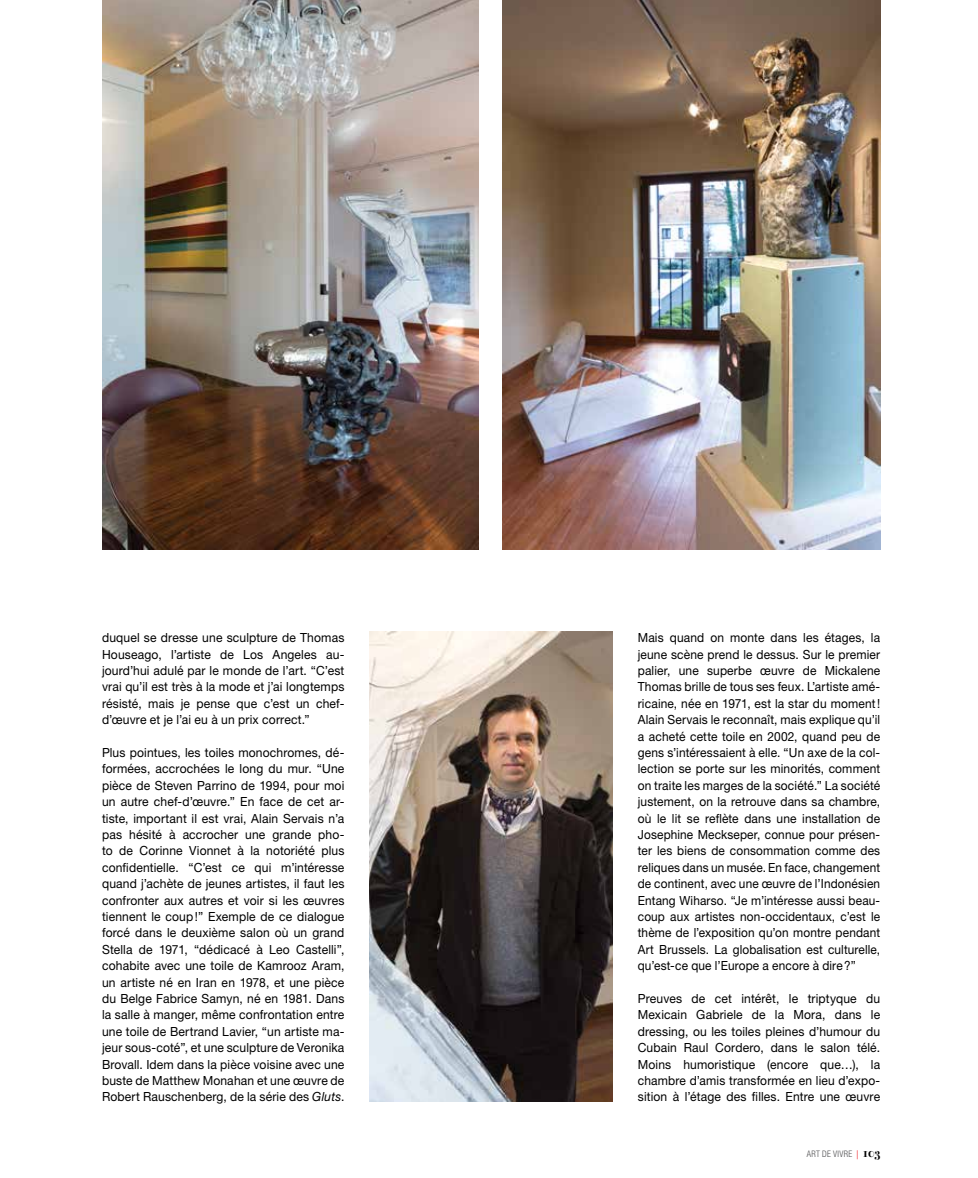
<style>
.page{position:relative;width:978px;height:1178px;background:#fff}
.page>*{position:absolute;margin:0;border:0;box-sizing:border-box;transform-origin:0 0}
.t1{font:12.6px/16.4px "Helvetica Neue LT Std";letter-spacing:.01em;color:#000;text-align:justify;scale:.96 1}
.t2{font:12.6px/16.4px "Helvetica Neue LT Std";letter-spacing:.01em;color:#000;text-align:justify;scale:.95 1}
.t3{font:300 condensed 9px "Helvetica Neue LT Std";letter-spacing:.045em;color:#4d4d4f;scale:.96 1}
.s1{font-style:italic}
.s2{font-family:"Helvetica BQ";font-stretch:normal;color:#ed1d24}
.s3{font-family:"Bauer Bodoni Bold Os F";font-weight:400;font-stretch:normal;font-size:12.75px;color:#000}
</style>
<div class="page">
<img style="left:102px;top:0;width:377px;height:550px">
<img style="left:370px;top:631px;width:242px;height:470px">
<img style="left:502px;top:0;width:378px;height:550px">
<p class="t1" style="left:102px;top:629px;width:254px">duquel se dresse une sculpture de Thomas Houseago, l’artiste de Los Angeles au&shy;jourd’hui adulé par le monde de l’art. “C’est vrai qu’il est très à la mode et j’ai longtemps résisté, mais je pense que c’est un chef&shy;d’œuvre et je l’ai eu à un prix correct.”</p>
<p class="t1" style="left:102px;top:744px;width:254px">Plus pointues, les toiles monochromes, dé&shy;formées, accrochées le long du mur. “Une pièce de Steven Parrino de 1994, pour moi un autre chef-d’œuvre.” En face de cet ar&shy;tiste, important il est vrai, Alain Servais n’a pas hésité à accrocher une grande pho&shy;to de Corinne Vionnet à la notoriété plus confidentielle. “C’est ce qui m’intéresse quand j’achète de jeunes artistes, il faut les confronter aux autres et voir si les œuvres tiennent le coup!” Exemple de ce dialogue forcé dans le deuxième salon où un grand Stella de 1971, “dédicacé à Leo Castelli”, cohabite avec une toile de Kamrooz Aram, un artiste né en Iran en 1978, et une pièce du Belge Fabrice Samyn, né en 1981. Dans la salle à manger, même confrontation entre une toile de Bertrand Lavier, “un artiste ma&shy;jeur sous-coté”, et une sculpture de Veronika Brovall. Idem dans la pièce voisine avec une buste de Matthew Monahan et une œuvre de Robert Rauschenberg, de la série des <span class="s1">Gluts</span>.</p>
<p class="t2" style="left:638px;top:629px;width:257px">Mais quand on monte dans les étages, la jeune scène prend le dessus. Sur le premier palier, une superbe œuvre de Mickalene Thomas brille de tous ses feux. L’artiste amé&shy;ricaine, née en 1971, est la star du moment!<br>Alain Servais le reconnaît, mais explique qu’il a acheté cette toile en 2002, quand peu de gens s’intéressaient à elle. “Un axe de la col&shy;lection se porte sur les minorités, comment on traite les marges de la société.” La société justement, on la retrouve dans sa chambre, où le lit se reflète dans une installation de Josephine Meckseper, connue pour présen&shy;ter les biens de consommation comme des reliques dans un musée. En face, changement de continent, avec une œuvre de l’Indonésien Entang Wiharso. “Je m’intéresse aussi beau&shy;coup aux artistes non-occidentaux, c’est le thème de l’exposition qu’on montre pendant Art Brussels. La globalisation est culturelle, qu’est-ce que l’Europe a encore à dire?”</p>
<p class="t1" style="left:638px;top:990px;width:254px">Preuves de cet intérêt, le triptyque du Mexicain Gabriele de la Mora, dans le dressing, ou les toiles pleines d’humour du Cubain Raul Cordero, dans le salon télé.<br>Moins humoristique (encore que…), la chambre d’amis transformée en lieu d’expo&shy;sition à l’étage des filles. Entre une œuvre</p>
<p class="t3" style="left:807px;top:1148px;width:78px">ART DE VIVRE <span class="s2">|</span> <span class="s3">103</span></p>
</div>
